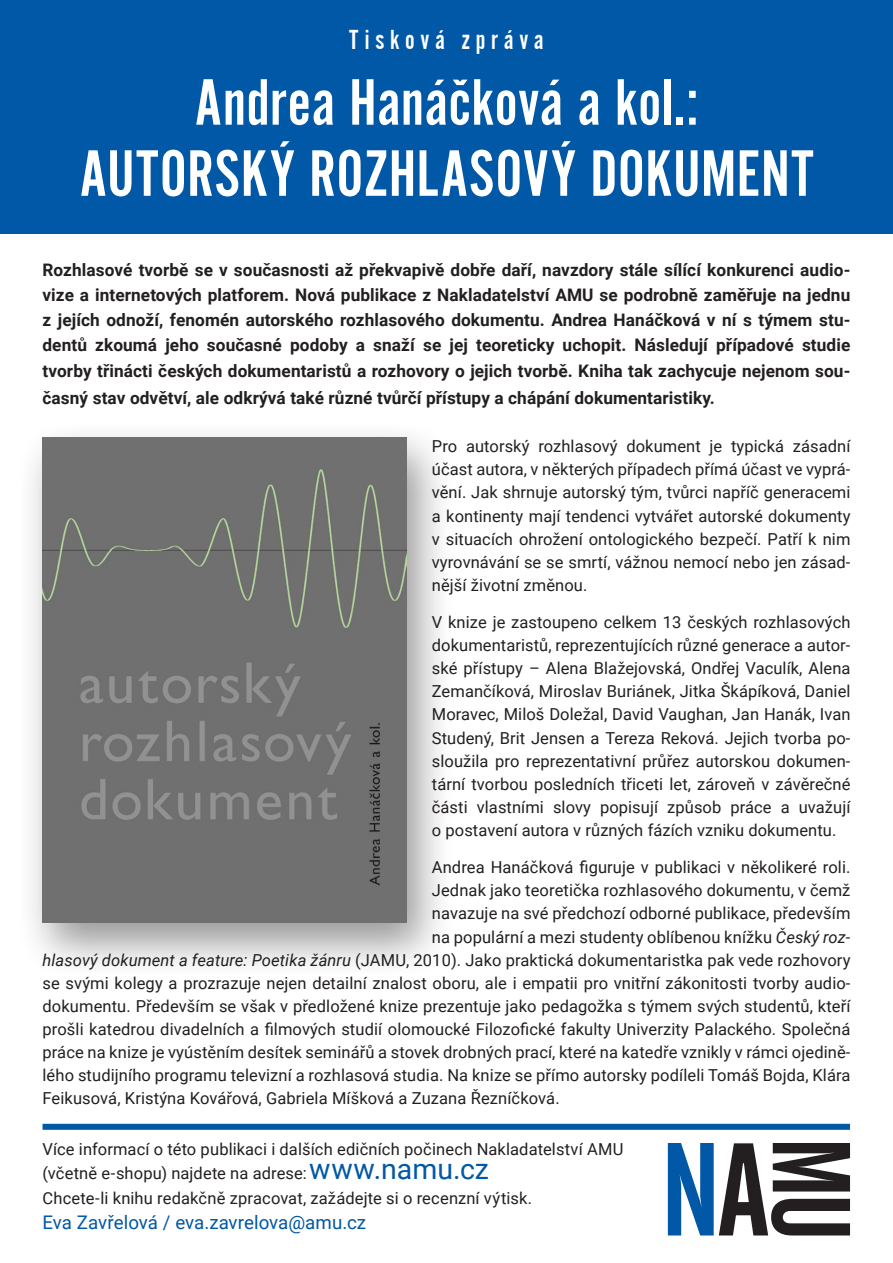
<style>
.page{position:relative;width:893px;height:1263px;background:#fff}
.page>*{position:absolute;margin:0;border:0;box-sizing:border-box;transform-origin:0 0}
.Nadpis_1{font:68.25px/71.1px "Alternate Got No 2 D";letter-spacing:.005em;color:#fff;text-align:center}
.Nadpis_1-2{font:28.5px "Alternate Got No 2 D";letter-spacing:.2em;color:#fff}
.Normální__web{font:18.75px "Roboto";color:#0158a6}
.AA_Perex{font:700 17.25px/25.2px "Roboto";letter-spacing:.005em;color:#231f20;text-align:justify}
.AA_text{font:16.5px/23.1px "Roboto";letter-spacing:.005em;color:#231f20;text-align:justify}
.text{font:16.5px/24.8px "Roboto";letter-spacing:.005em;color:#231f20}
.Normální__web-2{font:16.5px "Roboto";letter-spacing:.01em;color:#231f20}
.s1{font-style:italic}
.s2{font-size:28.5px;color:#0158a6}
</style>
<div class="page">
<div style="left:0;top:0;width:893px;height:234px;background:#0158a6"></div>
<div style="left:43px;top:1124px;width:807px;height:6px;background:#0158a6"></div>
<svg style="left:668px;top:1143px;width:182px;height:92px"></svg>
<div style="left:17px;top:419px;width:438px;height:560px;background:#231f20;opacity:.47"></div>
<img style="left:43px;top:437px;width:363px;height:486px">
<p class="Nadpis_1-2" style="left:349px;top:25px;width:196px">Tisková zpráva</p>
<p class="Nadpis_1" style="left:79px;top:68px;width:736px">Andrea Hanáčková a kol.:<br>AUTORSKÝ ROZHLASOVÝ DOKUMENT</p>
<p class="AA_Perex" style="left:43px;top:256px;width:809px">Rozhlasové tvorbě se v současnosti až překvapivě dobře daří, navzdory stále sílící konkurenci audio&shy;vize a internetových platforem. Nová publikace z Nakladatelství AMU se podrobně zaměřuje na jednu z jejích odnoží, fenomén autorského rozhlasového dokumentu. Andrea Hanáčková v ní s týmem stu&shy;dentů zkoumá jeho současné podoby a snaží se jej teoreticky uchopit. Následují případové studie tvorby třinácti českých dokumentaristů a rozhovory o jejich tvorbě. Kniha tak zachycuje nejenom sou-</p>
<p class="AA_Perex" style="left:43px;top:384px;width:674px">časný stav odvětví, ale odkrývá také různé tvůrčí přístupy a chápání dokumentaristiky.</p>
<p class="AA_text" style="left:432px;top:434px;width:420px">Pro autorský rozhlasový dokument je typická zásadní účast autora, v některých případech přímá účast ve vyprá&shy;vění. Jak shrnuje autorský tým, tvůrci napříč generacemi a kontinenty mají tendenci vytvářet autorské dokumenty v situacích ohrožení ontologického bezpečí. Patří k nim vyrovnávání se se smrtí, vážnou nemocí nebo jen zásad&shy;nější životní změnou.</p>
<p class="AA_text" style="left:432px;top:610px;width:420px">V knize je zastoupeno celkem 13 českých rozhlasových dokumentaristů, reprezentujících různé generace a autor&shy;ské přístupy – Alena Blažejovská, Ondřej Vaculík, Alena Zemančíková, Miroslav Buriánek, Jitka Škápíková, Daniel Moravec, Miloš Doležal, David Vaughan, Jan Hanák, Ivan Studený, Brit Jensen a Tereza Reková. Jejich tvorba po&shy;sloužila pro reprezentativní průřez autorskou dokumen&shy;tární tvorbou posledních třiceti let, zároveň v závěrečné části vlastními slovy popisují způsob práce a uvažují o postavení autora v různých fázích vzniku dokumentu.</p>
<p class="AA_text" style="left:432px;top:855px;width:420px">Andrea Hanáčková figuruje v publikaci v několikeré roli.</p>
<p class="AA_text" style="left:432px;top:878px;width:420px">Jednak jako teoretička rozhlasového dokumentu, v čemž</p>
<p class="AA_text" style="left:432px;top:901px;width:420px">navazuje na své předchozí odborné publikace, především</p>
<p class="AA_text" style="left:432px;top:924px;width:420px">na populární a mezi studenty oblíbenou knížku <span class="s1">Český roz-</span></p>
<p class="AA_text" style="left:43px;top:947px;width:809px"><span class="s1">hlasový dokument a feature: Poetika žánru</span> (JAMU, 2010). Jako praktická dokumentaristka pak vede rozhovory</p>
<p class="AA_text" style="left:43px;top:971px;width:809px">se svými kolegy a prozrazuje nejen detailní znalost oboru, ale i empatii pro vnitřní zákonitosti tvorby audio-</p>
<p class="AA_text" style="left:43px;top:994px;width:809px">dokumentu. Především se však v předložené knize prezentuje jako pedagožka s týmem svých studentů, kteří</p>
<p class="AA_text" style="left:43px;top:1017px;width:809px">prošli katedrou divadelních a filmových studií olomoucké Filozofické fakulty Univerzity Palackého. Společná</p>
<p class="AA_text" style="left:43px;top:1040px;width:809px">práce na knize je vyústěním desítek seminářů a stovek drobných prací, které na katedře vznikly v rámci ojedině-</p>
<p class="AA_text" style="left:43px;top:1063px;width:809px">lého studijního programu televizní a rozhlasová studia. Na knize se přímo autorsky podíleli Tomáš Bojda, Klára</p>
<p class="AA_text" style="left:43px;top:1086px;width:519px">Feikusová, Kristýna Kovářová, Gabriela Míšková a Zuzana Řezníčková.</p>
<p class="text" style="left:43px;top:1136px;width:582px">Více informací o této publikaci i dalších edičních počinech Nakladatelství AMU (včetně e-shopu) najdete na adrese:<span class="s2">www.namu.cz</span></p>
<p class="Normální__web-2" style="left:43px;top:1187px;width:491px">Chcete-li knihu redakčně zpracovat, zažádejte si o recenzní výtisk.</p>
<p class="Normální__web" style="left:43px;top:1209px;width:325px">Eva Zavřelová / eva.zavrelova@amu.cz</p>
</div>
